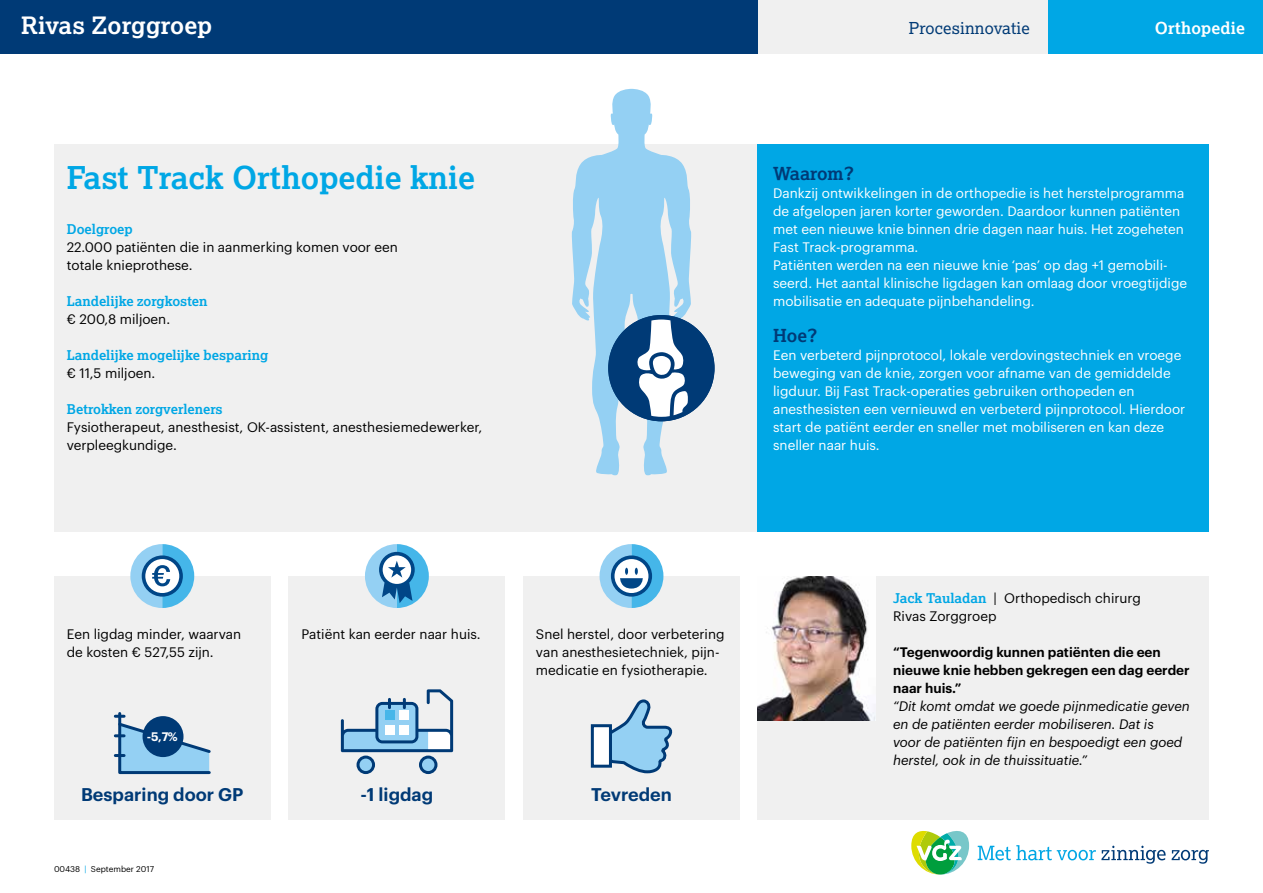
<style>
.page{position:relative;width:1263px;height:893px;background:#fff}
.page>*{position:absolute;margin:0;border:0;box-sizing:border-box;transform-origin:0 0}
.t1{font:700 31.5px "Lexia";color:#00a7e5}
.t2{font:700 24px "Lexia";letter-spacing:.01em;color:#fff}
.t3{font:600 18px "Graphik";color:#003a76}
.t4{font:700 18px "Lexia";color:#003a76}
.t5{font:16.5px "Lexia";letter-spacing:.01em;color:#003a76}
.t6{font:700 16.5px "Lexia";letter-spacing:.01em;color:#fff}
.t7{font:13.5px/18px "Graphik";color:#fff}
.t8{font:13.5px/18px "Graphik";color:#000}
.t9{font:italic 13.5px/18px "Graphik";color:#000}
.t10{font:600 13.5px/18px "Graphik";color:#000}
.t11{font:700 13.5px "Lexia";color:#00a7e5}
.t12{font:600 12.15px "Graphik";color:#fff}
.t13{font:8.25px "Graphik";color:#000}
.s1{color:#00a7e5}
.s2{font-family:"Lexia";font-weight:700;color:#00a7e5}
</style>
<div class="page">
<div style="left:54px;top:144px;width:1155px;height:387px;background:#f0f0f0"></div>
<div style="left:758px;top:144px;width:451px;height:387px;background:#00a7e5"></div>
<div style="left:758px;top:576px;width:451px;height:243px;background:#f0f0f0"></div>
<div style="left:1048px;top:0;width:215px;height:54px;background:#00a7e5"></div>
<div style="left:758px;top:0;width:290px;height:54px;background:#f0f0f0"></div>
<div style="left:54px;top:576px;width:217px;height:243px;background:#f0f0f0"></div>
<div style="left:289px;top:576px;width:216px;height:243px;background:#f0f0f0"></div>
<div style="left:523px;top:576px;width:217px;height:243px;background:#f0f0f0"></div>
<svg style="left:612px;top:699px;width:61px;height:75px"></svg>
<div style="left:591px;top:724px;width:21px;height:44px;background:#fff;border:3px solid #003a76"></div>
<svg style="left:911px;top:831px;width:58px;height:44px"></svg>
<svg style="left:978px;top:845px;width:187px;height:19px"></svg>
<svg style="left:1171px;top:850px;width:38px;height:14px"></svg>
<div style="left:0;top:0;width:758px;height:54px;background:#003a76"></div>
<svg style="left:599px;top:544px;width:64px;height:64px"></svg>
<svg style="left:365px;top:544px;width:64px;height:64px"></svg>
<svg style="left:130px;top:544px;width:64px;height:64px"></svg>
<svg style="left:572px;top:89px;width:119px;height:386px;fill:#94d0f3"></svg>
<img style="left:758px;top:576px;width:117px;height:144px">
<svg style="left:113px;top:712px;width:98px;height:63px"></svg>
<div style="left:143px;top:716px;width:40px;height:41px;background:#003a76;border-radius:50%"></div>
<div style="left:608px;top:315px;width:106px;height:106px;background:#003a76;border-radius:50%"></div>
<svg style="left:637px;top:319px;width:51px;height:98px"></svg>
<svg style="left:341px;top:689px;width:112px;height:85px"></svg>
<div style="left:385px;top:711px;width:9px;height:9px;background:#47b6e9"></div>
<div style="left:400px;top:711px;width:9px;height:9px;background:#fff"></div>
<div style="left:385px;top:726px;width:9px;height:9px;background:#fff"></div>
<div style="left:400px;top:726px;width:9px;height:9px;background:#fff"></div>
<h2 class="t2" style="left:21px;top:11px;width:192px">Rivas Zorggroep</h2>
<h1 class="t1" style="left:67px;top:158px;width:410px">Fast Track Orthopedie knie</h1>
<p class="t11" style="left:67px;top:221px;width:68px">Doelgroep</p>
<p class="t8" style="left:67px;top:237px;width:333px">22.000 patiënten die in aanmerking komen voor een totale knieprothese.</p>
<p class="t11" style="left:67px;top:293px;width:142px">Landelijke zorgkosten</p>
<p class="t8" style="left:67px;top:309px;width:105px">€ 200,8 miljoen.</p>
<p class="t11" style="left:67px;top:347px;width:203px">Landelijke mogelijke besparing</p>
<p class="t8" style="left:67px;top:363px;width:90px">€ 11,5 miljoen.</p>
<p class="t11" style="left:67px;top:401px;width:157px">Betrokken zorgverleners</p>
<p class="t8" style="left:67px;top:417px;width:417px">Fysiotherapeut, anesthesist, OK-assistent, anesthesiemedewerker, verpleegkundige.</p>
<p class="t5" style="left:909px;top:18px;width:122px">Procesinnovatie</p>
<p class="t6" style="left:1155px;top:18px;width:92px">Orthopedie</p>
<h3 class="t4" style="left:773px;top:162px;width:82px">Waarom?</h3>
<p class="t7" style="left:773px;top:183px;width:415px">Dankzij ontwikkelingen in de orthopedie is het herstelprogramma de afgelopen jaren korter geworden. Daardoor kunnen patiënten met een nieuwe knie binnen drie dagen naar huis. Het zogeheten Fast Track-programma.<br>Patiënten werden na een nieuwe knie ‘pas’ op dag +1 gemobili&shy;seerd. Het aantal klinische ligdagen kan omlaag door vroegtijdige mobilisatie en adequate pijnbehandeling.</p>
<h3 class="t4" style="left:773px;top:324px;width:46px">Hoe?</h3>
<p class="t7" style="left:773px;top:345px;width:414px">Een verbeterd pijnprotocol, lokale verdovingstechniek en vroege beweging van de knie, zorgen voor afname van de gemiddelde ligduur. Bij Fast Track-operaties gebruiken orthopeden en anesthesisten een vernieuwd en verbeterd pijnprotocol. Hierdoor start de patiënt eerder en sneller met mobiliseren en kan deze sneller naar huis.</p>
<p class="t8" style="left:67px;top:624px;width:176px">Een ligdag minder, waarvan de kosten € 527,55 zijn.</p>
<p class="t12" style="left:147px;top:727px;width:32px">-5,7%</p>
<h3 class="t3" style="left:81px;top:781px;width:164px">Besparing door GP</h3>
<p class="t13" style="left:54px;top:863px;width:102px">00438 <span class="s1">|</span> September 2017</p>
<p class="t8" style="left:301px;top:624px;width:181px">Patiënt kan eerder naar huis.</p>
<h3 class="t3" style="left:361px;top:781px;width:74px">-1 ligdag</h3>
<p class="t8" style="left:536px;top:624px;width:190px">Snel herstel, door verbetering van anesthesietechniek, pijn&shy;medicatie en fysiotherapie.</p>
<h3 class="t3" style="left:591px;top:781px;width:82px">Tevreden</h3>
<p class="t8" style="left:893px;top:588px;width:249px"><span class="s2">Jack Tauladan</span> | Orthopedisch chirurg<br>Rivas Zorggroep</p>
<p class="t10" style="left:893px;top:642px;width:298px">“Tegenwoordig kunnen patiënten die een nieuwe knie hebben gekregen een dag eerder naar huis.”</p>
<p class="t9" style="left:893px;top:696px;width:298px">“Dit komt omdat we goede pijnmedicatie geven en de patiënten eerder mobiliseren. Dat is<br>voor de patiënten fijn en bespoedigt een goed herstel, ook in de thuissituatie.”</p>
</div>
